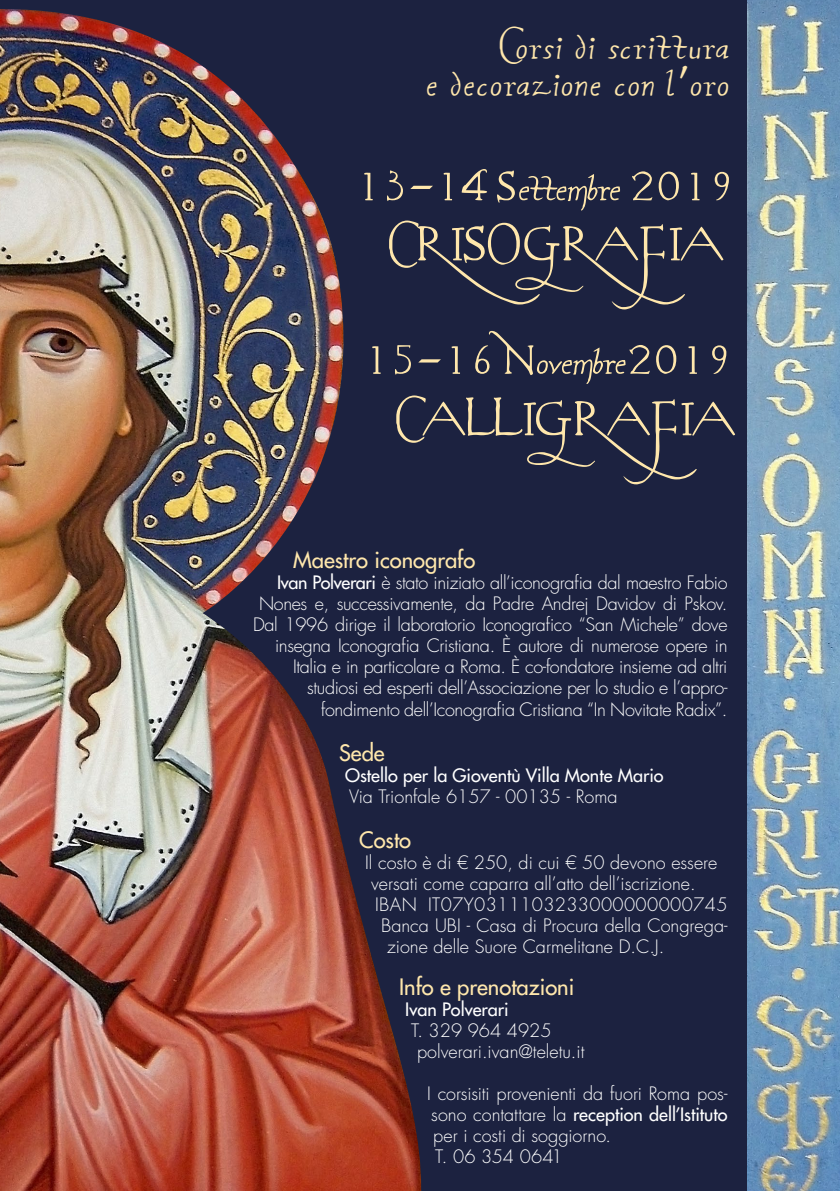
<style>
.page{position:relative;width:840px;height:1191px;background:#fff}
.page>*{position:absolute;margin:0;border:0;box-sizing:border-box;transform-origin:0 0}
.t1{font:60px "Rodolphe Tryout";letter-spacing:-.02em;color:#ffe7ac}
.t2{font:51.2px "Rodolphe Tryout";letter-spacing:-.02em;color:#ffe7ac}
.t3{font:48px/36.6px "Rodolphe Tryout";letter-spacing:.035em;color:#ffe7ac;text-align:right}
.t4{font:22px "Futura LT";color:#ffe7ac}
.t5{font:300 18px/21.2px "Futura LT";letter-spacing:-.02em;color:#fff;text-align:right}
.t6{font:300 18px/21px "Futura LT";color:#fff}
.t7{font:18px "Futura LT";color:#fff}
.t8{font:300 18px "Futura LT";letter-spacing:.02em;color:#fff}
.s1{font-family:"Herculanum"}
.s2{font-weight:400}
</style>
<div class="page">
<div style="left:0;top:0;width:838px;height:1191px;background:#1c2240"></div>
<img style="left:0;top:9px;width:421px;height:1182px">
<img style="left:747px;top:0;width:92px;height:1191px">
<h3 class="t3" style="left:426px;top:24px;width:304px">Corsi di scrittura<br>e decorazione con l<span class="s1">’</span>oro</h3>
<h2 class="t2" style="left:354px;top:153px;width:382px">13_14 Settembre 2019</h2>
<h1 class="t1" style="left:387px;top:204px;width:350px">CRISOGRAFIA.</h1>
<h2 class="t2" style="left:362px;top:326px;width:371px">15_16 Novembre2019</h2>
<h1 class="t1" style="left:394px;top:379px;width:343px">CALLIGRAFIA</h1>
<p class="t4" style="left:293px;top:545px;width:184px">Maestro iconografo</p>
<p class="t5" style="left:253px;top:572px;width:476px"><span class="s2">Ivan Polverari</span> è stato iniziato all’iconografia dal maestro Fabio Nones e, successivamente, da Padre Andrej Davidov di Pskov.<br>Dal 1996 dirige il laboratorio Iconografico “San Michele” dove insegna Iconografia Cristiana. È autore di numerose opere in Italia e in particolare a Roma. È co-fondatore insieme ad altri studiosi ed esperti dell’Associazione per lo studio e l’appro&shy;fondimento dell’Iconografia Cristiana “In Novitate Radix”.</p>
<p class="t4" style="left:339px;top:738px;width:47px">Sede</p>
<p class="t7" style="left:345px;top:763px;width:320px">Ostello per la Gioventù Villa Monte Mario</p>
<p class="t6" style="left:349px;top:786px;width:270px">Via Trionfale 6157 - 00135 - Roma</p>
<p class="t4" style="left:359px;top:825px;width:54px">Costo</p>
<p class="t6" style="left:365px;top:852px;width:353px">Il costo è di € 250, di cui € 50 devono essere</p>
<p class="t6" style="left:371px;top:873px;width:326px">versati come caparra all’atto dell’iscrizione.</p>
<p class="t8" style="left:375px;top:893px;width:354px">IBAN IT07Y0311103233000000000745</p>
<p class="t6" style="left:381px;top:915px;width:348px">Banca UBI - Casa di Procura della Congrega-</p>
<p class="t6" style="left:387px;top:936px;width:279px">zione delle Suore Carmelitane D.C.J.</p>
<p class="t4" style="left:399px;top:972px;width:177px">Info e prenotazioni</p>
<p class="t7" style="left:405px;top:997px;width:105px">Ivan Polverari</p>
<p class="t6" style="left:417px;top:1020px;width:169px;text-indent:-6px">T. 329 964 4925 polverari.ivan@teletu.it</p>
<p class="t5" style="left:427px;top:1083px;width:302px;text-align:left">I corsisiti provenienti da fuori Roma pos&shy;sono contattare la <span class="s2">reception dell’Istituto </span>per i costi di soggiorno.<br>T. 06 354 0641</p>
</div>
